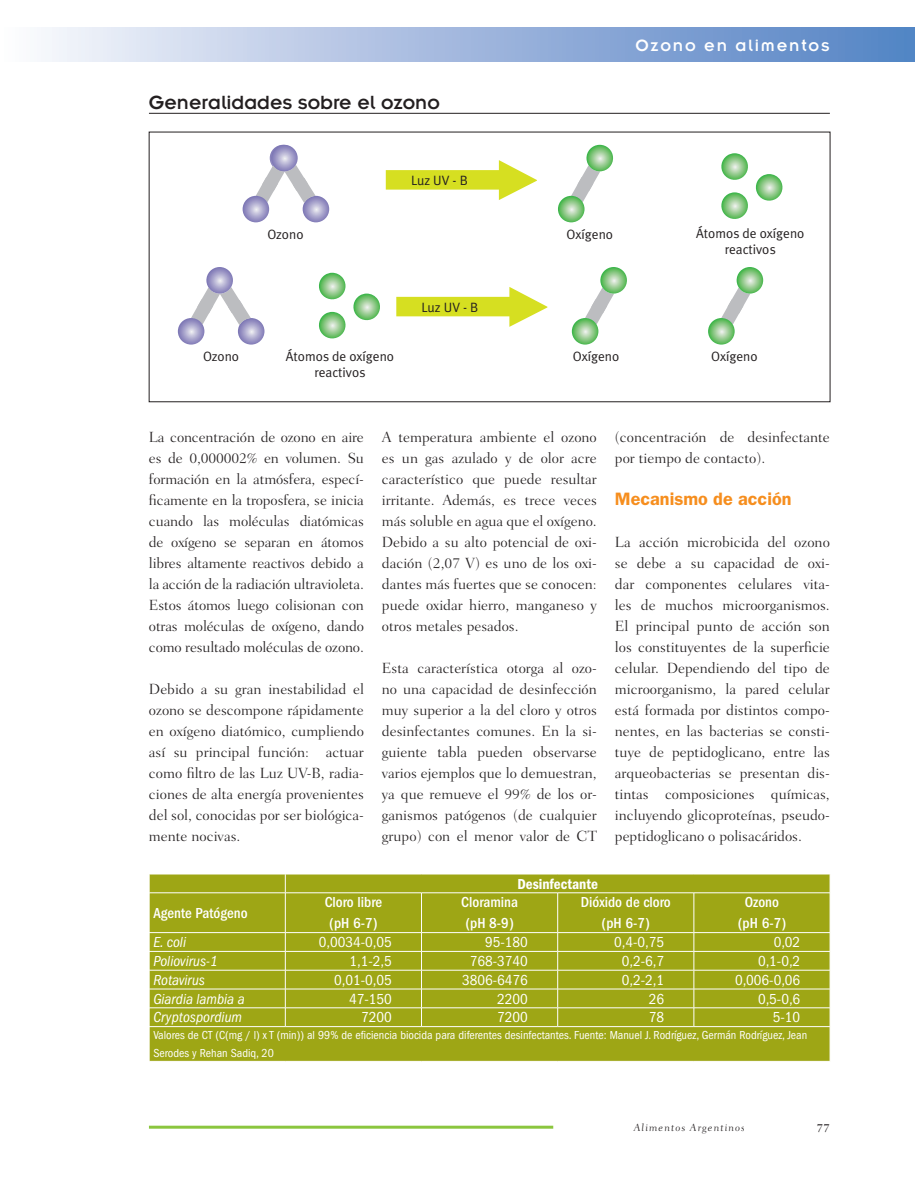
<style>
.page{position:relative;width:915px;height:1191px;background:#fff}
.page>*{position:absolute;margin:0;border:0;box-sizing:border-box;transform-origin:0 0}
.t1{font:21px "Insignia LT Std";color:#231f20}
.t2{font:600 18px "ITC Franklin Gothic Std";color:#f68e1e}
.t3{font:18px "Insignia LT Std";letter-spacing:.1em;color:#fff}
.t4{font:300 15px/21px "Fairfield LT Std";color:#231f20;text-align:justify}
.tablas{font:condensed 15px "ITC Franklin Gothic Std";color:#fff}
.tablas-2{font:500 condensed 15px "ITC Franklin Gothic Std";color:#fff}
.tablas-3{font:italic condensed 15px "ITC Franklin Gothic Std";color:#fff}
.tablas-4{font:15px "ITC Franklin Gothic Std Dm Cd";color:#fff}
.t5{font:13.5px/16.2px "Meta Plus Normal";color:#231f20;text-align:center}
.tablas-5{font:condensed 12px/18px "ITC Franklin Gothic Std";color:#fff}
.t6{font:12px "Fairfield LT Std Caption Med";color:#231f20}
.t7{font:300 10.5px "Fairfield LT Std Caption";letter-spacing:.1em;color:#231f20}
</style>
<div class="page">
<div style="left:0;top:27px;width:914px;height:34px;background:linear-gradient(to right,#f9f8fc,#507fc3)"></div>
<hr style="left:149px;top:1125px;width:404px;height:3px;background:#8bc63e">
<div style="left:150px;top:874px;width:679px;height:187px;background:#9ea615"></div>
<svg style="left:149px;top:874px;width:1px;height:18px"></svg>
<svg style="left:285px;top:874px;width:1px;height:18px"></svg>
<svg style="left:829px;top:874px;width:1px;height:18px"></svg>
<hr style="left:149px;top:892px;width:136px;height:1px;background:#fff">
<hr style="left:285px;top:892px;width:136px;height:1px;background:#fff">
<hr style="left:285px;top:893px;width:1px;height:39px;background:#fff">
<hr style="left:421px;top:892px;width:136px;height:1px;background:#fff">
<hr style="left:421px;top:893px;width:1px;height:39px;background:#fff">
<hr style="left:557px;top:892px;width:136px;height:1px;background:#fff">
<hr style="left:557px;top:893px;width:1px;height:39px;background:#fff">
<hr style="left:693px;top:892px;width:137px;height:1px;background:#fff">
<hr style="left:693px;top:893px;width:1px;height:39px;background:#fff">
<hr style="left:149px;top:932px;width:136px;height:1px;background:#fff">
<hr style="left:285px;top:932px;width:136px;height:1px;background:#fff">
<hr style="left:421px;top:932px;width:136px;height:1px;background:#fff">
<hr style="left:557px;top:932px;width:136px;height:1px;background:#fff">
<hr style="left:693px;top:932px;width:137px;height:1px;background:#fff">
<hr style="left:149px;top:951px;width:136px;height:1px;background:#fff">
<hr style="left:285px;top:951px;width:136px;height:1px;background:#fff">
<hr style="left:421px;top:951px;width:136px;height:1px;background:#fff">
<hr style="left:557px;top:951px;width:136px;height:1px;background:#fff">
<hr style="left:693px;top:951px;width:137px;height:1px;background:#fff">
<hr style="left:149px;top:970px;width:136px;height:1px;background:#fff">
<hr style="left:285px;top:970px;width:136px;height:1px;background:#fff">
<hr style="left:421px;top:970px;width:136px;height:1px;background:#fff">
<hr style="left:557px;top:970px;width:136px;height:1px;background:#fff">
<hr style="left:693px;top:970px;width:137px;height:1px;background:#fff">
<hr style="left:149px;top:988px;width:136px;height:1px;background:#fff">
<hr style="left:285px;top:988px;width:136px;height:1px;background:#fff">
<hr style="left:421px;top:988px;width:136px;height:1px;background:#fff">
<hr style="left:557px;top:988px;width:136px;height:1px;background:#fff">
<hr style="left:693px;top:988px;width:137px;height:1px;background:#fff">
<hr style="left:149px;top:1007px;width:136px;height:1px;background:#fff">
<svg style="left:149px;top:932px;width:1px;height:94px"></svg>
<hr style="left:285px;top:1007px;width:136px;height:1px;background:#fff">
<svg style="left:285px;top:932px;width:1px;height:94px"></svg>
<hr style="left:421px;top:1007px;width:136px;height:1px;background:#fff">
<svg style="left:421px;top:932px;width:1px;height:94px"></svg>
<hr style="left:557px;top:1007px;width:136px;height:1px;background:#fff">
<svg style="left:557px;top:932px;width:1px;height:94px"></svg>
<hr style="left:693px;top:1007px;width:137px;height:1px;background:#fff">
<svg style="left:693px;top:932px;width:1px;height:94px"></svg>
<svg style="left:829px;top:932px;width:1px;height:94px"></svg>
<hr style="left:149px;top:1026px;width:136px;height:1px;background:#fff">
<hr style="left:285px;top:1026px;width:136px;height:1px;background:#fff">
<hr style="left:421px;top:1026px;width:136px;height:1px;background:#fff">
<hr style="left:557px;top:1026px;width:136px;height:1px;background:#fff">
<hr style="left:693px;top:1026px;width:137px;height:1px;background:#fff">
<svg style="left:302px;top:196px;width:27px;height:26px"></svg>
<svg style="left:242px;top:196px;width:27px;height:26px"></svg>
<svg style="left:255px;top:145px;width:60px;height:58px"></svg>
<svg style="left:238px;top:318px;width:26px;height:26px"></svg>
<svg style="left:178px;top:318px;width:26px;height:26px"></svg>
<svg style="left:191px;top:267px;width:60px;height:58px"></svg>
<svg style="left:319px;top:273px;width:61px;height:66px"></svg>
<svg style="left:721px;top:153px;width:62px;height:66px"></svg>
<svg style="left:557px;top:196px;width:27px;height:26px"></svg>
<svg style="left:571px;top:145px;width:42px;height:57px"></svg>
<svg style="left:707px;top:318px;width:27px;height:26px"></svg>
<svg style="left:721px;top:267px;width:42px;height:58px"></svg>
<svg style="left:571px;top:318px;width:27px;height:26px"></svg>
<svg style="left:584px;top:267px;width:43px;height:58px"></svg>
<svg style="left:385px;top:160px;width:151px;height:40px"></svg>
<svg style="left:396px;top:287px;width:151px;height:40px"></svg>
<hr style="left:149px;top:113px;width:680px;height:1px;background:#231f20">
<p class="t1" style="left:149px;top:91px;width:292px">Generalidades sobre el ozono</p>
<p class="t3" style="left:635px;top:37px;width:195px">Ozono en alimentos</p>
<p class="t5" style="left:411px;top:172px;width:58px">Luz UV - B</p>
<p class="t5" style="left:267px;top:226px;width:38px">Ozono</p>
<p class="t5" style="left:566px;top:226px;width:48px">Oxígeno</p>
<p class="t5" style="left:421px;top:299px;width:58px">Luz UV - B</p>
<p class="t5" style="left:695px;top:225px;width:110px">Átomos de oxígeno reactivos</p>
<p class="t5" style="left:286px;top:348px;width:110px">Átomos de oxígeno reactivos</p>
<p class="t5" style="left:203px;top:348px;width:38px">Ozono</p>
<p class="t5" style="left:572px;top:348px;width:48px">Oxígeno</p>
<p class="t5" style="left:711px;top:348px;width:48px">Oxígeno</p>
<p class="t4" style="left:149px;top:426px;width:216px">La concentración de ozono en aire es de 0,000002% en volumen. Su formación en la atmósfera, especí&shy;ficamente en la troposfera, se inicia cuando las moléculas diatómicas de oxígeno se separan en átomos libres altamente reactivos debido a la acción de la radiación ultravioleta.<br>Estos átomos luego colisionan con otras moléculas de oxígeno, dando como resultado moléculas de ozono.</p>
<p class="t4" style="left:149px;top:678px;width:216px">Debido a su gran inestabilidad el ozono se descompone rápidamente en oxígeno diatómico, cumpliendo así su principal función: actuar como filtro de las Luz UV-B, radia&shy;ciones de alta energía provenientes del sol, conocidas por ser biológica&shy;mente nocivas.</p>
<p class="t4" style="left:382px;top:426px;width:216px">A temperatura ambiente el ozono es un gas azulado y de olor acre característico que puede resultar irritante. Además, es trece veces más soluble en agua que el oxígeno.<br>Debido a su alto potencial de oxi&shy;dación (2,07 V) es uno de los oxi&shy;dantes más fuertes que se conocen: puede oxidar hierro, manganeso y otros metales pesados.</p>
<p class="t4" style="left:382px;top:657px;width:216px">Esta característica otorga al ozo&shy;no una capacidad de desinfección muy superior a la del cloro y otros desinfectantes comunes. En la si&shy;guiente tabla pueden observarse varios ejemplos que lo demuestran, ya que remueve el 99% de los or&shy;ganismos patógenos (de cualquier grupo) con el menor valor de CT</p>
<p class="tablas-4" style="left:517px;top:875px;width:82px">Desinfectante</p>
<p class="t4" style="left:614px;top:426px;width:216px">(concentración de desinfectante por tiempo de contacto).</p>
<p class="t2" style="left:614px;top:488px;width:178px">Mecanismo de acción</p>
<p class="t4" style="left:614px;top:531px;width:216px">La acción microbicida del ozono se debe a su capacidad de oxi&shy;dar componentes celulares vita&shy;les de muchos microorganismos.<br>El principal punto de acción son los constituyentes de la superficie celular. Dependiendo del tipo de microorganismo, la pared celular está formada por distintos compo&shy;nentes, en las bacterias se consti&shy;tuye de peptidoglicano, entre las arqueobacterias se presentan dis&shy;tintas composiciones químicas, incluyendo glicoproteínas, pseudo&shy;peptidoglicano o polisacáridos.</p>
<p class="tablas-2" style="left:153px;top:904px;width:96px">Agente Patógeno</p>
<p class="tablas-2" style="left:324px;top:894px;width:59px">Cloro libre</p>
<p class="tablas-2" style="left:329px;top:915px;width:50px">(pH 6-7)</p>
<p class="tablas-2" style="left:461px;top:894px;width:58px">Cloramina</p>
<p class="tablas-2" style="left:465px;top:915px;width:50px">(pH 8-9)</p>
<p class="tablas-2" style="left:580px;top:894px;width:92px">Dióxido de cloro</p>
<p class="tablas-2" style="left:601px;top:915px;width:50px">(pH 6-7)</p>
<p class="tablas-2" style="left:744px;top:894px;width:36px">Ozono</p>
<p class="tablas-2" style="left:737px;top:915px;width:50px">(pH 6-7)</p>
<p class="tablas-3" style="left:153px;top:933px;width:34px">E. coli</p>
<p class="tablas" style="left:319px;top:933px;width:74px">0,0034-0,05</p>
<p class="tablas" style="left:485px;top:933px;width:44px">95-180</p>
<p class="tablas" style="left:614px;top:933px;width:51px">0,4-0,75</p>
<p class="tablas" style="left:773px;top:933px;width:28px">0,02</p>
<p class="tablas-3" style="left:153px;top:952px;width:66px">Poliovirus-1</p>
<p class="tablas" style="left:349px;top:952px;width:44px">1,1-2,5</p>
<p class="tablas" style="left:469px;top:952px;width:60px">768-3740</p>
<p class="tablas" style="left:621px;top:952px;width:44px">0,2-6,7</p>
<p class="tablas" style="left:757px;top:952px;width:44px">0,1-0,2</p>
<p class="tablas-3" style="left:153px;top:971px;width:53px">Rotavirus</p>
<p class="tablas" style="left:334px;top:971px;width:59px">0,01-0,05</p>
<p class="tablas" style="left:462px;top:971px;width:67px">3806-6476</p>
<p class="tablas" style="left:621px;top:971px;width:44px">0,2-2,1</p>
<p class="tablas" style="left:734px;top:971px;width:67px">0,006-0,06</p>
<p class="tablas-3" style="left:153px;top:990px;width:93px">Giardia lambia a</p>
<p class="tablas" style="left:349px;top:990px;width:44px">47-150</p>
<p class="tablas" style="left:497px;top:990px;width:32px">2200</p>
<p class="tablas" style="left:648px;top:990px;width:17px">26</p>
<p class="tablas" style="left:757px;top:990px;width:44px">0,5-0,6</p>
<p class="tablas-3" style="left:153px;top:1009px;width:90px">Cryptospordium</p>
<p class="tablas" style="left:361px;top:1009px;width:32px">7200</p>
<p class="tablas" style="left:497px;top:1009px;width:32px">7200</p>
<p class="tablas" style="left:648px;top:1009px;width:17px">78</p>
<p class="tablas" style="left:772px;top:1009px;width:29px">5-10</p>
<p class="tablas-5" style="left:153px;top:1026px;width:655px">Valores de CT (C(mg / l) x T (min)) al 99% de eficiencia biocida para diferentes desinfectantes. Fuente: Manuel J. Rodríguez, Germán Rodríguez, Jean<br>Serodes y Rehan Sadiq, 20</p>
<p class="t7" style="left:633px;top:1121px;width:113px">Alimentos Argentinos</p>
<p class="t6" style="left:816px;top:1120px;width:15px">77</p>
</div>
